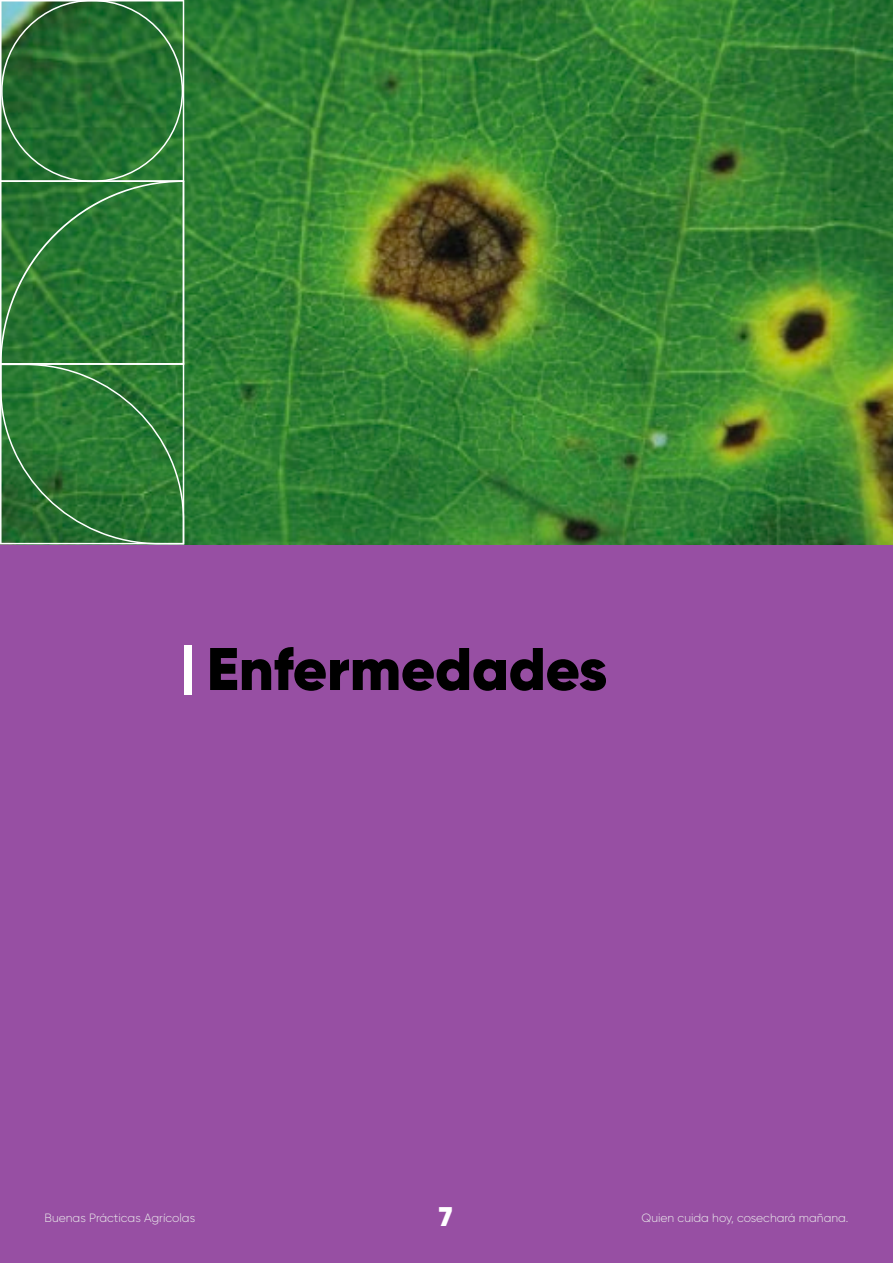
<style>
.page{position:relative;width:893px;height:1263px;background:#974fa3}
.page>*{position:absolute;margin:0;border:0;box-sizing:border-box;transform-origin:0 0}
.t1{font:900 60px "Gilroy";color:#000}
.t2{font:900 27px "Gilroy";color:#fff}
.t3{font:300 12px "Gilroy";color:#eaeaeb}
</style>
<div class="page">
<img style="left:184px;top:0;width:709px;height:544px">
<svg style="left:0;top:0;width:184px;height:544px;background:#327a3a"></svg>
<div style="left:184px;top:645px;width:7px;height:49px;background:#fff"></div>
<h1 class="t1" style="left:207px;top:631px;width:402px">Enfermedades</h1>
<p class="t3" style="left:44px;top:1210px;width:152px">Buenas Prácticas Agrícolas</p>
<h2 class="t2" style="left:439px;top:1200px;width:15px">7</h2>
<p class="t3" style="left:641px;top:1210px;width:209px">Quien cuida hoy, cosechará mañana.</p>
</div>
